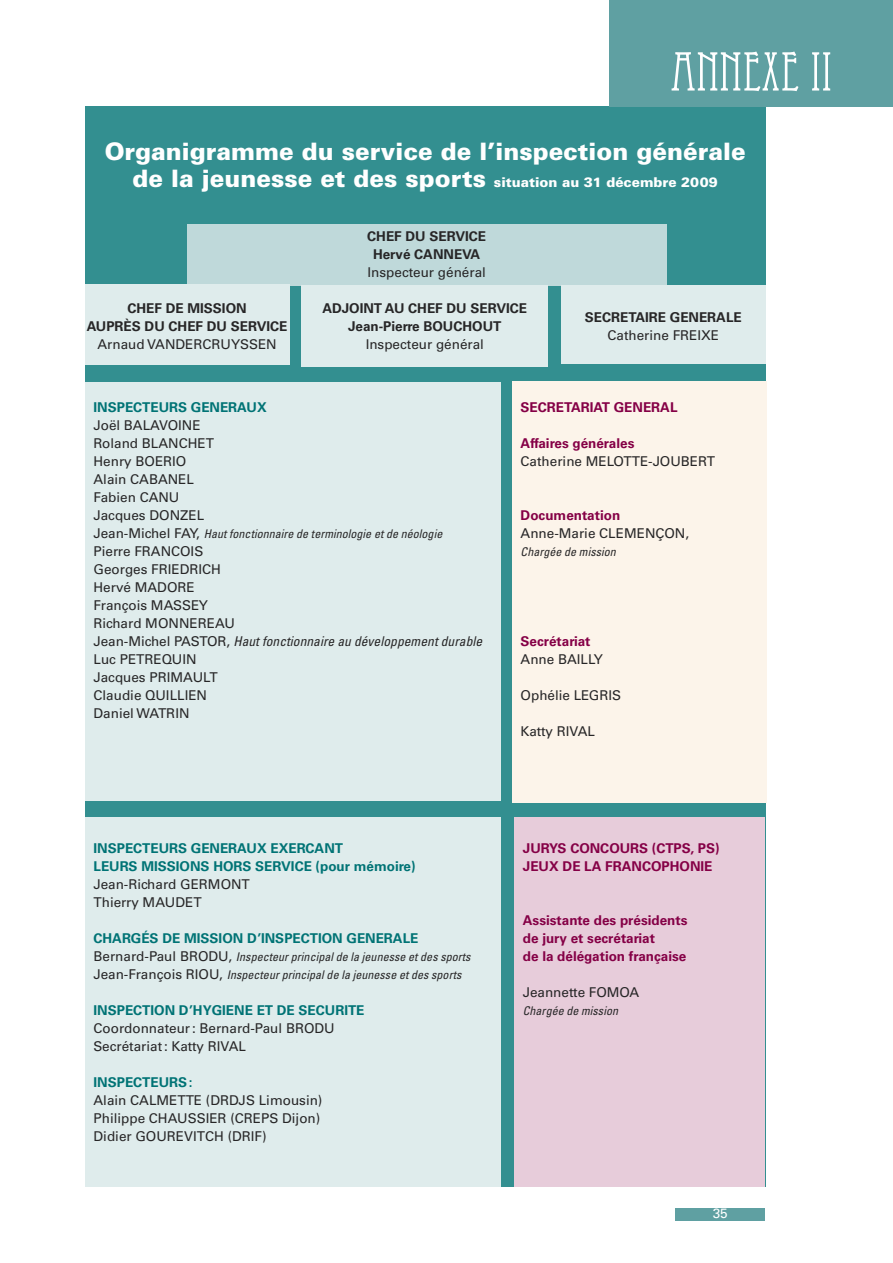
<style>
.page{position:relative;width:893px;height:1263px;background:#fff}
.page>*{position:absolute;margin:0;border:0;box-sizing:border-box;transform-origin:0 0}
.t1{font:54px "Eccentric Std";color:#fff}
.t2{font:900 24px "Univers";color:#fff}
.t3{font:13.5px/18px "Univers";color:#272627}
.t4{font:700 13.5px/18px "Univers";color:#850046}
.t5{font:700 13.5px/18px "Univers";color:#007375}
.t6{font:700 13.5px/18px "Univers";color:#272627;text-align:center}
.t7{font:900 13.5px "Univers";color:#fff}
.t8{font:13.5px "Univers";color:#fff}
.t9{font:italic condensed 12px/18px "Univers";letter-spacing:.005em;color:#272627}
.s1{font-size:24px}
.s2{font-style:normal;font-stretch:normal;font-size:13.5px}
.s3{font-style:italic;font-stretch:condensed}
</style>
<div class="page">
<div style="left:85px;top:106px;width:680px;height:1080px;background:#338f90"></div>
<div style="left:676px;top:1208px;width:89px;height:12px;background:#5fa0a2"></div>
<div style="left:609px;top:0;width:284px;height:106px;background:#5fa0a2"></div>
<div style="left:187px;top:224px;width:479px;height:62px;background:#bfd9da"></div>
<div style="left:85px;top:383px;width:416px;height:418px;background:#dfecec"></div>
<div style="left:512px;top:381px;width:254px;height:422px;background:#fcf4ea"></div>
<div style="left:301px;top:286px;width:247px;height:81px;background:#dfecec"></div>
<div style="left:85px;top:284px;width:204px;height:81px;background:#dfecec"></div>
<div style="left:561px;top:286px;width:204px;height:78px;background:#dfecec"></div>
<div style="left:514px;top:817px;width:251px;height:369px;background:#e7ccda"></div>
<div style="left:85px;top:817px;width:416px;height:369px;background:#dfecec"></div>
<h1 class="t1" style="left:670px;top:52px;width:164px">ANNEXE II</h1>
<h2 class="t2" style="left:105px;top:142px;width:643px">Organigramme du service de l’inspection générale</h2>
<p class="t7" style="left:133px;top:177px;width:587px"><span class="s1">de la jeunesse et des sports</span> situation au 31 décembre 2009</p>
<p class="t6" style="left:87px;top:300px;width:202px">CHEF DE MISSION<br>AUPRÈS DU CHEF DU SERVICE</p>
<p class="t3" style="left:97px;top:336px;width:181px">Arnaud VANDERCRUYSSEN</p>
<p class="t6" style="left:367px;top:228px;width:120px">CHEF DU SERVICE<br>Hervé CANNEVA</p>
<p class="t3" style="left:368px;top:264px;width:120px">Inspecteur général</p>
<p class="t6" style="left:323px;top:300px;width:206px">ADJOINT AU CHEF DU SERVICE<br>Jean-Pierre BOUCHOUT</p>
<p class="t3" style="left:366px;top:336px;width:120px">Inspecteur général</p>
<p class="t6" style="left:585px;top:309px;width:158px">SECRETAIRE GENERALE</p>
<p class="t3" style="left:607px;top:327px;width:113px">Catherine FREIXE</p>
<p class="t5" style="left:94px;top:399px;width:175px">INSPECTEURS GENERAUX</p>
<p class="t3" style="left:94px;top:417px;width:122px">Joël BALAVOINE<br>Roland BLANCHET<br>Henry BOERIO<br>Alain CABANEL<br>Fabien CANU<br>Jacques DONZEL</p>
<p class="t9" style="left:94px;top:525px;width:350px"><span class="s2">Jean-Michel FAY,</span> Haut fonctionnaire de terminologie et de néologie</p>
<p class="t3" style="left:94px;top:543px;width:390px">Pierre FRANCOIS<br>Georges FRIEDRICH<br>Hervé MADORE<br>François MASSEY<br>Richard MONNEREAU<br>Jean-Michel PASTOR, <span class="s3">Haut fonctionnaire au développement durable<br></span>Luc PETREQUIN<br>Jacques PRIMAULT<br>Claudie QUILLIEN<br>Daniel WATRIN</p>
<p class="t4" style="left:521px;top:399px;width:158px">SECRETARIAT GENERAL</p>
<p class="t4" style="left:521px;top:435px;width:115px">Affaires générales</p>
<p class="t3" style="left:521px;top:453px;width:196px">Catherine MELOTTE-JOUBERT</p>
<p class="t4" style="left:521px;top:507px;width:101px">Documentation</p>
<p class="t3" style="left:521px;top:525px;width:170px">Anne-Marie CLEMENÇON,</p>
<p class="t9" style="left:521px;top:543px;width:97px">Chargée de mission</p>
<p class="t4" style="left:521px;top:633px;width:71px">Secrétariat</p>
<p class="t3" style="left:521px;top:651px;width:84px">Anne BAILLY</p>
<p class="t3" style="left:521px;top:687px;width:102px">Ophélie LEGRIS</p>
<p class="t3" style="left:521px;top:723px;width:76px">Katty RIVAL</p>
<p class="t5" style="left:94px;top:840px;width:324px">INSPECTEURS GENERAUX EXERCANT<br>LEURS MISSIONS HORS SERVICE (pour mémoire)</p>
<p class="t3" style="left:94px;top:876px;width:158px">Jean-Richard GERMONT<br>Thierry MAUDET</p>
<p class="t5" style="left:94px;top:930px;width:326px">CHARGÉS DE MISSION D’INSPECTION GENERALE</p>
<p class="t9" style="left:94px;top:948px;width:378px"><span class="s2">Bernard-Paul BRODU,</span> Inspecteur principal de la jeunesse et des sports<br><span class="s2">Jean-François RIOU,</span> Inspecteur principal de la jeunesse et des sports</p>
<p class="t5" style="left:94px;top:1002px;width:272px">INSPECTION D’HYGIENE ET DE SECURITE</p>
<p class="t3" style="left:94px;top:1020px;width:243px">Coordonnateur: Bernard-Paul BRODU<br>Secrétariat: Katty RIVAL</p>
<p class="t5" style="left:94px;top:1074px;width:101px">INSPECTEURS:</p>
<p class="t3" style="left:94px;top:1092px;width:230px">Alain CALMETTE (DRDJS Limousin)<br>Philippe CHAUSSIER (CREPS Dijon)<br>Didier GOUREVITCH (DRIF)</p>
<p class="t4" style="left:523px;top:840px;width:198px">JURYS CONCOURS (CTPS, PS)<br>JEUX DE LA FRANCOPHONIE</p>
<p class="t4" style="left:523px;top:912px;width:166px">Assistante des présidents de jury et secrétariat<br>de la délégation française</p>
<p class="t3" style="left:523px;top:984px;width:118px">Jeannette FOMOA</p>
<p class="t9" style="left:523px;top:1002px;width:97px">Chargée de mission</p>
<p class="t8" style="left:713px;top:1208px;width:16px">35</p>
</div>
